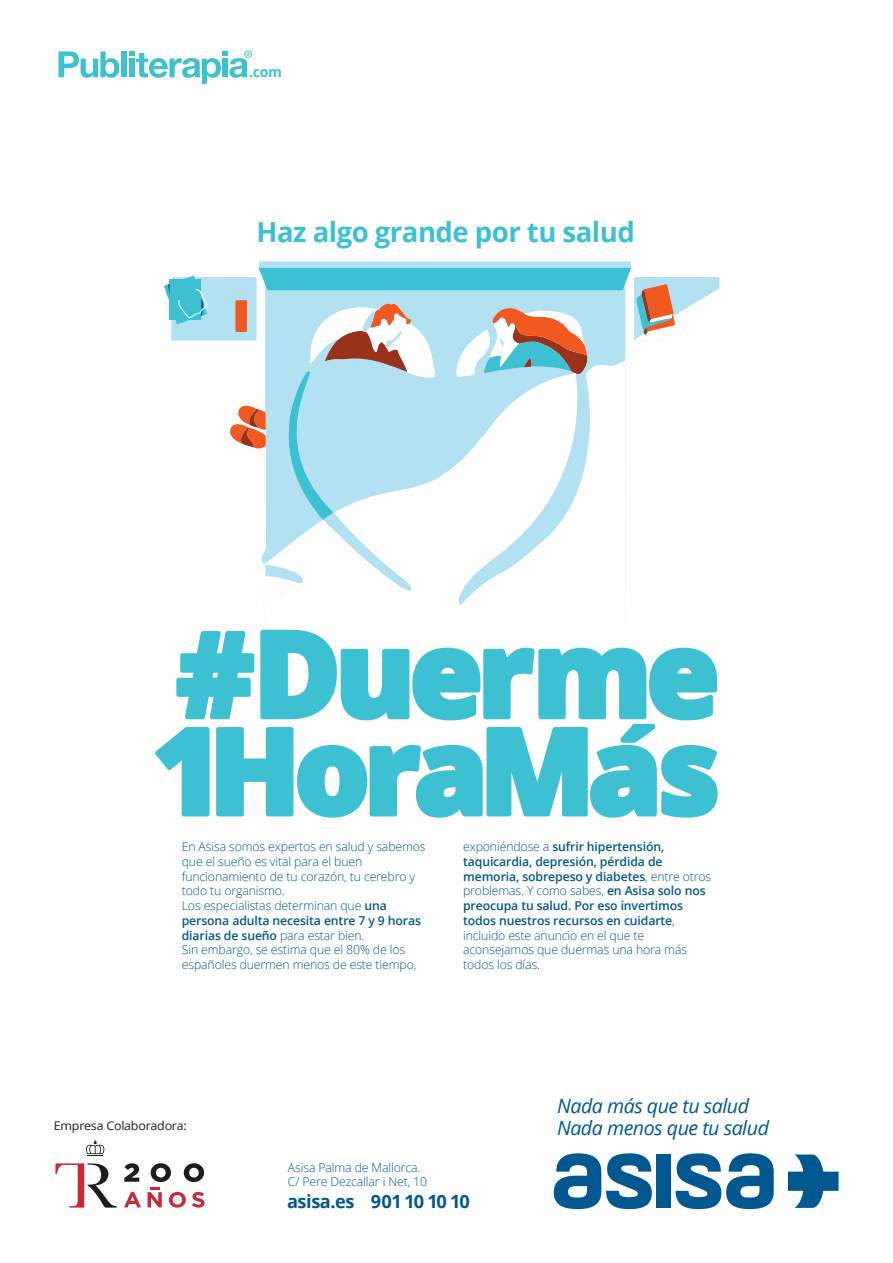
<style>
.page{position:relative;width:893px;height:1263px;background:#fff}
.page>*{position:absolute;margin:0;border:0;box-sizing:border-box;transform-origin:0 0}
.t1{font:700 27.6px "Open Sans";letter-spacing:-.02em;color:#3dc1d2}
.t2{font:italic 19.65px/22.5px "Open Sans";letter-spacing:-.025em;color:#015891}
.t3{font:700 18.3px "Open Sans";letter-spacing:-.025em;color:#015891}
.t4{font:700 14.1px "Open Sans";color:#3dc1d2}
.t5{font:300 12.3px/14.7px "Open Sans";letter-spacing:-.01em;color:#015891}
.t6{font:600 12.3px/14.7px "Open Sans";letter-spacing:-.01em;color:#015891}
.t7{font:12px "Open Sans";letter-spacing:-.02em;color:#1f1c21;scale:1.04 1}
.s1{font-weight:600}
.s2{font-weight:300}
</style>
<div class="page">
<svg style="left:58px;top:51px;width:61px;height:27px"></svg>
<div style="left:121px;top:51px;width:5px;height:26px;background:#3dc1d2"></div>
<svg style="left:129px;top:50px;width:123px;height:34px"></svg>
<svg style="left:261px;top:520px;width:365px;height:85px"></svg>
<svg style="left:264px;top:564px;width:39px;height:19px"></svg>
<div style="left:171px;top:277px;width:86px;height:64px;background:#b2e1f1;border-radius:2px"></div>
<svg style="left:164px;top:276px;width:44px;height:48px"></svg>
<svg style="left:229px;top:261px;width:491px;height:259px"></svg>
<svg style="left:155px;top:630px;width:563px;height:188px"></svg>
<svg style="left:124px;top:1163px;width:80px;height:45px"></svg>
<svg style="left:55px;top:1163px;width:62px;height:44px"></svg>
<svg style="left:86px;top:1140px;width:19px;height:16px"></svg>
<svg style="left:554px;top:1153px;width:98px;height:56px"></svg>
<div style="left:657px;top:1154px;width:14px;height:54px;background:#015891"></div>
<svg style="left:676px;top:1153px;width:98px;height:56px"></svg>
<svg style="left:788px;top:1154px;width:50px;height:54px"></svg>
<p class="t4" style="left:249px;top:62px;width:34px">.com</p>
<p class="t1" style="left:256px;top:213px;width:380px">Haz algo grande por tu salud</p>
<p class="t5" style="left:182px;top:839px;width:245px">En Asisa somos expertos en salud y sabemos que el sueño es vital para el buen funcionamiento de tu corazón, tu cerebro y todo tu organismo.<br>Los especialistas determinan que <span class="s1">una persona adulta necesita entre 7 y 9 horas diarias de sueño</span> para estar bien.<br>Sin embargo, se estima que el 80% de los españoles duermen menos de este tiempo,</p>
<p class="t6" style="left:463px;top:839px;width:250px"><span class="s2">exponiéndose a</span> sufrir hipertensión, taquicardia, depresión, pérdida de memoria, sobrepeso y diabetes<span class="s2">, entre otros problemas. Y como sabes,</span> en Asisa solo nos preocupa tu salud. Por eso invertimos todos nuestros recursos en cuidarte<span class="s2">, incluido este anuncio en el que te aconsejamos que duermas una hora más todos los días.</span></p>
<p class="t7" style="left:54px;top:1118px;width:129px">Empresa Colaboradora:</p>
<p class="t5" style="left:288px;top:1159px;width:141px">Asisa Palma de Mallorca.<br>C/ Pere Dezcallar i Net, 10</p>
<p class="t3" style="left:287px;top:1188px;width:184px">asisa.es 901 10 10 10</p>
<p class="t2" style="left:557px;top:1094px;width:213px">Nada más que tu salud<br>Nada menos que tu salud</p>
</div>
